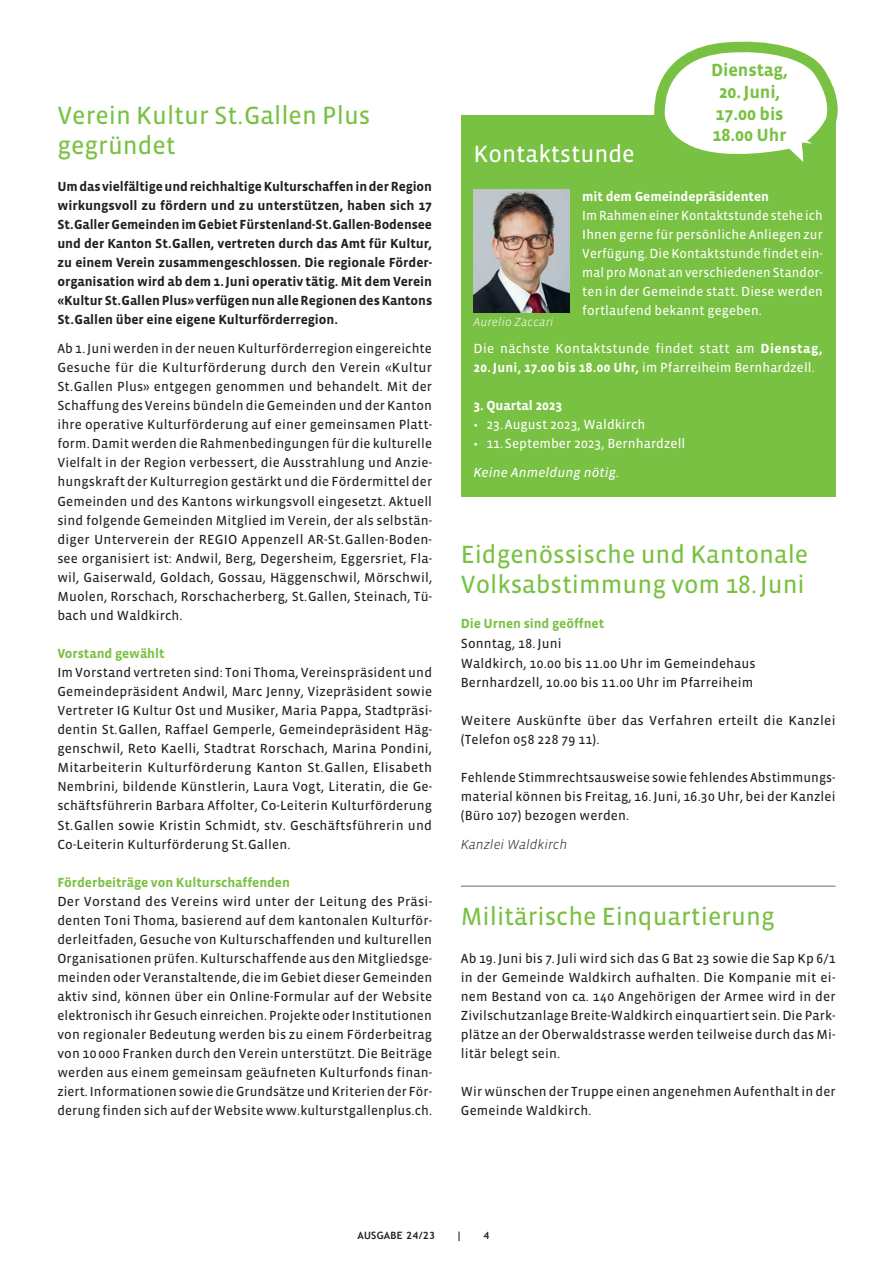
<style>
.page{position:relative;width:893px;height:1263px;background:#fff}
.page>*{position:absolute;margin:0;border:0;box-sizing:border-box;transform-origin:0 0}
.t1{font:25.5px/30px "Vista Sans Reg";color:#79c142}
.t2{font:24px "Vista Sans Reg";color:#fff}
.t3{font:700 18px/21.6px "Vista Sans";letter-spacing:-.005em;color:#79c142;text-align:center}
.t4{font:13.5px/19px "Vista Sans Reg";letter-spacing:.01em;color:#231f20;text-align:justify}
.t5{font:700 13.5px/19px "Vista Sans";letter-spacing:-.005em;color:#231f20;text-align:justify}
.t6{font:13.5px/19px "Vista Sans Reg";letter-spacing:.01em;color:#fff;text-align:justify;scale:.96 1}
.t7{font:13.5px/19px "Vista Sans Reg";letter-spacing:.01em;color:#fff}
.t8{font:700 13.5px "Vista Sans";letter-spacing:-.005em;color:#79c142}
.t9{font:700 13.5px "Vista Sans";letter-spacing:-.005em;color:#fff}
.t10{font:italic 13.5px "Vista Sans Reg";letter-spacing:.01em;color:#fff}
.t11{font:italic 300 13.5px "Vista Sans";color:#231f20}
.t12{font:italic 300 12px "Vista Sans";letter-spacing:.01em;color:#fff}
.t13{font:700 10.2px "Trebuchet MS";letter-spacing:.03em;color:#231f20}
.s1{font-family:"Vista Sans";font-weight:700}
</style>
<div class="page">
<div style="left:461px;top:116px;width:375px;height:381px;background:#79c142"></div>
<img style="left:474px;top:189px;width:95px;height:123px">
<svg style="left:639px;top:41px;width:199px;height:121px"></svg>
<hr style="left:461px;top:886px;width:375px;height:1px;background:#6c6d70">
<h1 class="t1" style="left:57px;top:101px;width:314px">Verein Kultur St.Gallen Plus gegründet</h1>
<p class="t5" style="left:57px;top:177px;width:376px">Um das vielfältige und reichhaltige Kulturschaffen in der Region wirkungsvoll zu fördern und zu unterstützen, haben sich 17<br>St.Galler Gemeinden im Gebiet Fürstenland-St.Gallen-Bodensee und der Kanton St.Gallen, vertreten durch das Amt für Kultur, zu einem Verein zusammengeschlossen. Die regionale Förder&shy;organisation wird ab dem 1.Juni operativ tätig. Mit dem Verein «Kultur St.Gallen Plus» verfügen nun alle Regionen des Kantons St.Gallen über eine eigene Kulturförderregion.</p>
<p class="t4" style="left:57px;top:339px;width:376px">Ab 1.Juni werden in der neuen Kulturförderregion eingereichte Gesuche für die Kulturförderung durch den Verein «Kultur St.Gallen Plus» entgegen genommen und behandelt. Mit der Schaffung des Vereins bündeln die Gemeinden und der Kanton ihre operative Kulturförderung auf einer gemeinsamen Platt&shy;form. Damit werden die Rahmenbedingungen für die kulturelle Vielfalt in der Region verbessert, die Ausstrahlung und Anzie&shy;hungskraft der Kulturregion gestärkt und die Fördermittel der Gemeinden und des Kantons wirkungsvoll eingesetzt. Aktuell sind folgende Gemeinden Mitglied im Verein, der als selbstän&shy;diger Unterverein der REGIO Appenzell AR-St.Gallen-Boden&shy;see organisiert ist: Andwil, Berg, Degersheim, Eggersriet, Fla&shy;wil, Gaiserwald, Goldach, Gossau, Häggenschwil, Mörschwil, Muolen, Rorschach, Rorschacherberg, St.Gallen, Steinach, Tü&shy;bach und Waldkirch.</p>
<p class="t8" style="left:57px;top:646px;width:109px">Vorstand gewählt</p>
<p class="t4" style="left:57px;top:663px;width:376px">Im Vorstand vertreten sind: Toni Thoma, Vereinspräsident und Gemeindepräsident Andwil, Marc Jenny, Vizepräsident sowie Vertreter IG Kultur Ost und Musiker, Maria Pappa, Stadtpräsi&shy;dentin St.Gallen, Raffael Gemperle, Gemeindepräsident Häg&shy;genschwil, Reto Kaelli, Stadtrat Rorschach, Marina Pondini, Mitarbeiterin Kulturförderung Kanton St.Gallen, Elisabeth Nembrini, bildende Künstlerin, Laura Vogt, Literatin, die Ge&shy;schäftsführerin Barbara Affolter, Co-Leiterin Kulturförderung St.Gallen sowie Kristin Schmidt, stv. Geschäftsführerin und Co-Leiterin Kulturförderung St.Gallen.</p>
<p class="t8" style="left:57px;top:875px;width:234px">Förderbeiträge von Kulturschaffenden</p>
<p class="t4" style="left:57px;top:892px;width:376px">Der Vorstand des Vereins wird unter der Leitung des Präsi&shy;denten Toni Thoma, basierend auf dem kantonalen Kulturför&shy;derleitfaden, Gesuche von Kulturschaffenden und kulturellen Organisationen prüfen. Kulturschaffende aus den Mitgliedsge&shy;meinden oder Veranstaltende, die im Gebiet dieser Gemeinden aktiv sind, können über ein Online-Formular auf der Website elektronisch ihr Gesuch einreichen. Projekte oder Institutionen von regionaler Bedeutung werden bis zu einem Förderbeitrag von 10 000 Franken durch den Verein unterstützt. Die Beiträge werden aus einem gemeinsam geäufneten Kulturfonds finan&shy;ziert. Informationen sowie die Grundsätze und Kriterien der För&shy;derung finden sich auf der Website www.kulturstgallenplus.ch.</p>
<h3 class="t3" style="left:711px;top:60px;width:78px">Dienstag,<br>20.Juni,<br>17.00 bis<br>18.00 Uhr</h3>
<h2 class="t2" style="left:474px;top:142px;width:163px">Kontaktstunde</h2>
<p class="t9" style="left:582px;top:189px;width:188px">mit dem Gemeindepräsidenten</p>
<p class="t6" style="left:582px;top:206px;width:252px">Im Rahmen einer Kontaktstunde stehe ich Ihnen gerne für persönliche Anliegen zur Verfügung. Die Kontaktstunde findet ein&shy;mal pro Monat an verschiedenen Standor&shy;ten in der Gemeinde statt. Diese werden fortlaufend bekannt gegeben.</p>
<p class="t7" style="left:474px;top:339px;width:351px">Die nächste Kontaktstunde findet statt am <span class="s1">Dienstag,<br>20.Juni, 17.00 bis 18.00 Uhr,</span> im Pfarreiheim Bernhardzell.</p>
<p class="t9" style="left:474px;top:399px;width:90px">3. Quartal 2023</p>
<p class="t7" style="left:474px;top:415px;width:173px">• 23.August 2023, Waldkirch</p>
<p class="t7" style="left:474px;top:435px;width:213px">• 11. September 2023, Bernhardzell</p>
<p class="t10" style="left:474px;top:465px;width:147px">Keine Anmeldung nötig.</p>
<p class="t12" style="left:474px;top:316px;width:81px">Aurelio Zaccari</p>
<h1 class="t1" style="left:461px;top:540px;width:349px">Eidgenössische und Kantonale<br>Volksabstimmung vom 18.Juni</h1>
<p class="t8" style="left:461px;top:617px;width:145px">Die Urnen sind geöffnet</p>
<p class="t4" style="left:461px;top:635px;width:296px;text-align:left">Sonntag, 18.Juni<br>Waldkirch, 10.00 bis 11.00 Uhr im Gemeindehaus<br>Bernhardzell, 10.00 bis 11.00 Uhr im Pfarreiheim</p>
<p class="t4" style="left:461px;top:711px;width:376px">Weitere Auskünfte über das Verfahren erteilt die Kanzlei (Telefon 058 228 79 11).</p>
<p class="t4" style="left:461px;top:768px;width:376px">Fehlende Stimmrechtsausweise sowie fehlendes Abstimmungs&shy;material können bis Freitag, 16.Juni, 16.30 Uhr, bei der Kanzlei (Büro 107) bezogen werden.</p>
<p class="t11" style="left:461px;top:837px;width:108px">Kanzlei Waldkirch</p>
<h1 class="t1" style="left:461px;top:902px;width:315px">Militärische Einquartierung</h1>
<p class="t4" style="left:461px;top:949px;width:376px">Ab 19.Juni bis 7.Juli wird sich das G Bat 23 sowie die Sap Kp 6/1 in der Gemeinde Waldkirch aufhalten. Die Kompanie mit ei&shy;nem Bestand von ca. 140 Angehörigen der Armee wird in der Zivilschutzanlage Breite-Waldkirch einquartiert sein. Die Park&shy;plätze an der Oberwaldstrasse werden teilweise durch das Mi&shy;litär belegt sein.</p>
<p class="t4" style="left:461px;top:1082px;width:376px">Wir wünschen der Truppe einen angenehmen Aufenthalt in der<br>Gemeinde Waldkirch.</p>
<p class="t13" style="left:357px;top:1229px;width:79px">AUSGABE 24/23</p>
<p class="t13" style="left:456px;top:1229px;width:7px">|</p>
<p class="t13" style="left:483px;top:1229px;width:7px">4</p>
</div>
